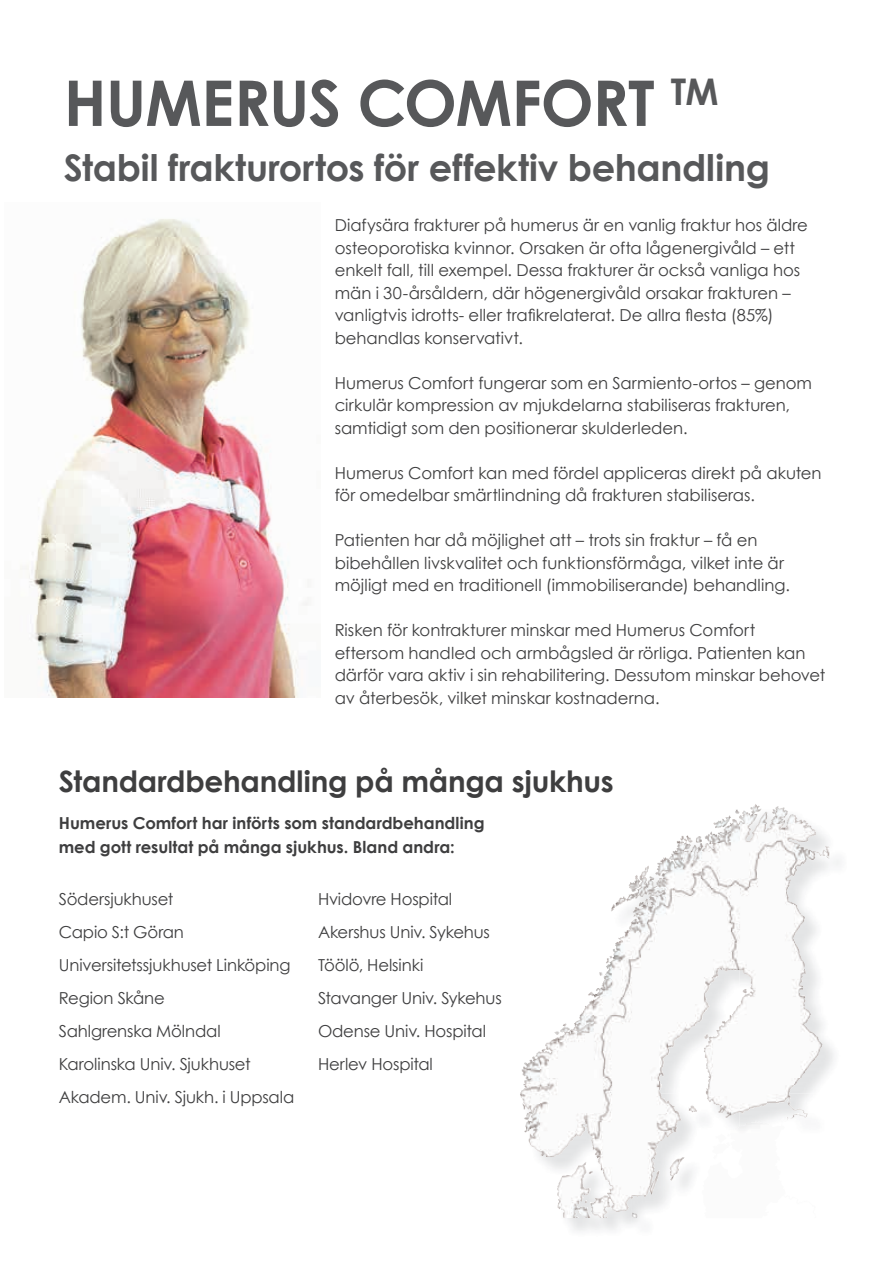
<style>
.page{position:relative;width:893px;height:1263px;background:#fff}
.page>*{position:absolute;margin:0;border:0;box-sizing:border-box;transform-origin:0 0}
.t1{font:700 63px "Century Gothic";letter-spacing:-.015em;color:#57585a}
.t2{font:700 36.75px "Century Gothic";letter-spacing:-.005em;color:#57585a}
.t3{font:700 29.4px "Century Gothic";letter-spacing:-.01em;color:#3e3e3f}
.t4{font:16.5px/22.5px "Century Gothic";letter-spacing:-.005em;color:#3e3e3f}
.t5{font:700 16.5px/24px "Century Gothic";color:#3e3e3f}
</style>
<div class="page">
<img style="left:779px;top:807px;width:15px;height:22px">
<img style="left:799px;top:950px;width:12px;height:67px">
<img style="left:661px;top:1093px;width:21px;height:43px">
<img style="left:523px;top:1072px;width:153px;height:17px">
<img style="left:521px;top:804px;width:258px;height:268px">
<img style="left:764px;top:807px;width:13px;height:24px">
<img style="left:704px;top:826px;width:23px;height:18px">
<img style="left:727px;top:944px;width:27px;height:53px">
<img style="left:713px;top:810px;width:27px;height:18px">
<img style="left:579px;top:1212px;width:63px;height:6px">
<img style="left:20px;top:219px;width:288px;height:478px">
<h1 class="t1" style="left:64px;top:63px;width:656px">HUMERUS COMFORT <sup>TM</sup></h1>
<h2 class="t2" style="left:64px;top:144px;width:708px">Stabil frakturortos för effektiv behandling</h2>
<p class="t4" style="left:335px;top:214px;width:475px">Diafysära frakturer på humerus är en vanlig fraktur hos äldre osteoporotiska kvinnor. Orsaken är ofta lågenergivåld – ett enkelt fall, till exempel. Dessa frakturer är också vanliga hos män i 30-årsåldern, där högenergivåld orsakar frakturen – vanligtvis idrotts- eller trafikrelaterat. De allra flesta (85%) behandlas konservativt.</p>
<p class="t4" style="left:335px;top:371px;width:479px">Humerus Comfort fungerar som en Sarmiento-ortos – genom cirkulär kompression av mjukdelarna stabiliseras frakturen, samtidigt som den positionerar skulderleden.</p>
<p class="t4" style="left:335px;top:461px;width:488px">Humerus Comfort kan med fördel appliceras direkt på akuten för omedelbar smärtlindning då frakturen stabiliseras.</p>
<p class="t4" style="left:335px;top:529px;width:457px">Patienten har då möjlighet att – trots sin fraktur – få en bibehållen livskvalitet och funktionsförmåga, vilket inte är möjligt med en traditionell (immobiliserande) behandling.</p>
<p class="t4" style="left:335px;top:619px;width:492px">Risken för kontrakturer minskar med Humerus Comfort eftersom handled och armbågsled är rörliga. Patienten kan därför vara aktiv i sin rehabilitering. Dessutom minskar behovet av återbesök, vilket minskar kostnaderna.</p>
<h3 class="t3" style="left:59px;top:763px;width:556px">Standardbehandling på många sjukhus</h3>
<p class="t5" style="left:59px;top:810px;width:427px">Humerus Comfort har införts som standardbehandling med gott resultat på många sjukhus. Bland andra:</p>
<p class="t4" style="left:59px;top:882px;width:237px;line-height:33px">Södersjukhuset<br>Capio S:t Göran<br>Universitetssjukhuset Linköping<br>Region Skåne<br>Sahlgrenska Mölndal<br>Karolinska Univ. Sjukhuset<br>Akadem. Univ. Sjukh. i Uppsala</p>
<p class="t4" style="left:318px;top:882px;width:185px;line-height:33px">Hvidovre Hospital<br>Akershus Univ. Sykehus<br>Töölö, Helsinki<br>Stavanger Univ. Sykehus<br>Odense Univ. Hospital<br>Herlev Hospital</p>
</div>
